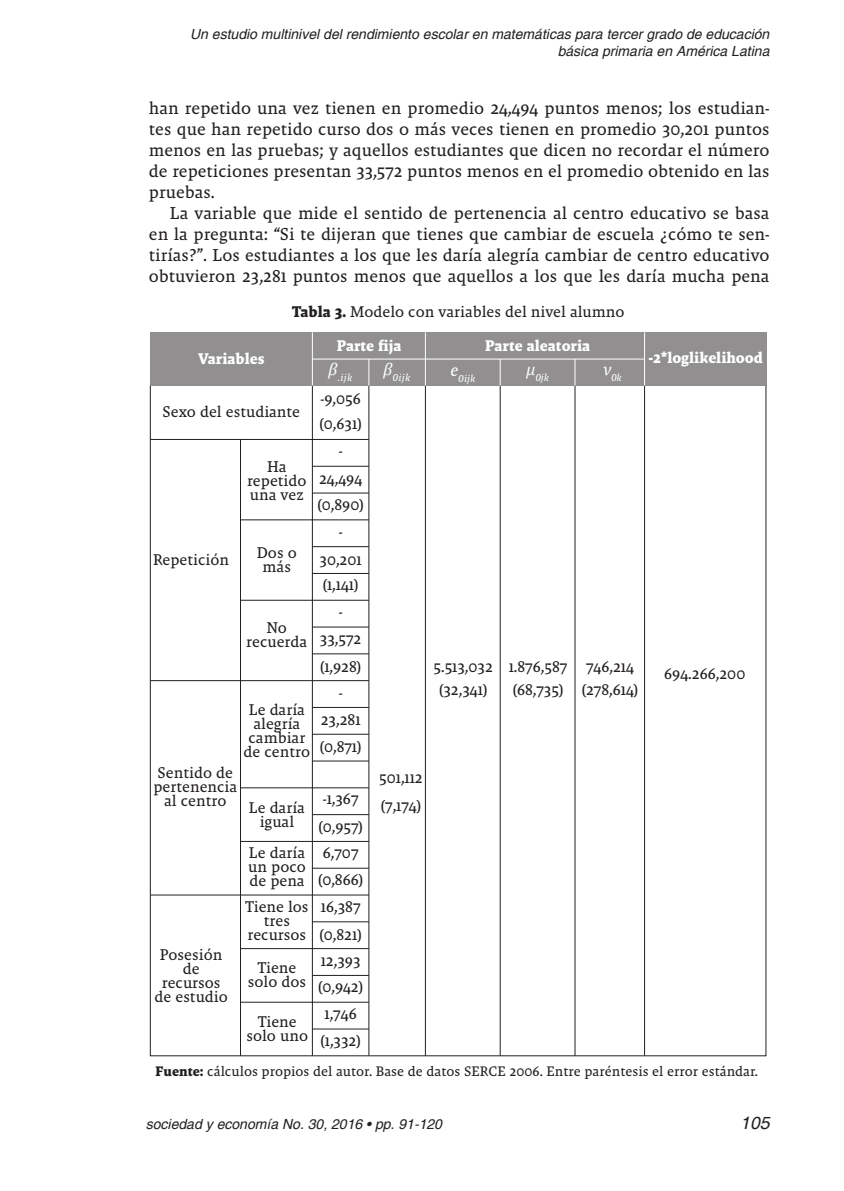
<style>
.page{position:relative;width:844px;height:1191px;background:#fff}
.page>*{position:absolute;margin:0;border:0;box-sizing:border-box;transform-origin:0 0}
.t1{font:17.5px/21px "Malaga OT";color:#231f20;text-align:justify}
.t2{font:italic 17.5px "Helvetica";color:#231f20}
.t3{font:15.75px/14px "Malaga OT";color:#231f20;text-align:center}
.t4{font:700 15.75px "Malaga OT";color:#fff}
.t5{font:italic 14px/16.8px "Helvetica";color:#231f20;text-align:right}
.t6{font:14px "Malaga OT";color:#231f20}
.t7{font:italic 10.15px "Malaga OT";letter-spacing:.03em;color:#fff}
.s1{font-weight:700}
</style>
<div class="page">
<div style="left:150px;top:332px;width:616px;height:54px;background:#918f8f"></div>
<hr style="left:312px;top:1028px;width:57px;height:1px;background:#231f20">
<hr style="left:240px;top:1001px;width:129px;height:1px;background:#231f20">
<hr style="left:312px;top:975px;width:57px;height:1px;background:#231f20">
<hr style="left:240px;top:948px;width:129px;height:1px;background:#231f20">
<hr style="left:312px;top:921px;width:57px;height:1px;background:#231f20">
<hr style="left:150px;top:894px;width:219px;height:1px;background:#231f20">
<hr style="left:312px;top:867px;width:57px;height:1px;background:#231f20">
<hr style="left:240px;top:841px;width:129px;height:1px;background:#231f20">
<hr style="left:312px;top:814px;width:57px;height:1px;background:#231f20">
<hr style="left:240px;top:787px;width:129px;height:1px;background:#231f20">
<hr style="left:312px;top:760px;width:57px;height:1px;background:#231f20">
<hr style="left:312px;top:734px;width:57px;height:1px;background:#231f20">
<hr style="left:312px;top:707px;width:57px;height:1px;background:#231f20">
<hr style="left:150px;top:680px;width:219px;height:1px;background:#231f20">
<hr style="left:312px;top:653px;width:57px;height:1px;background:#231f20">
<hr style="left:312px;top:626px;width:57px;height:1px;background:#231f20">
<hr style="left:240px;top:600px;width:129px;height:1px;background:#231f20">
<hr style="left:312px;top:573px;width:57px;height:1px;background:#231f20">
<hr style="left:312px;top:546px;width:57px;height:1px;background:#231f20">
<hr style="left:240px;top:519px;width:129px;height:1px;background:#231f20">
<hr style="left:312px;top:492px;width:57px;height:1px;background:#231f20">
<hr style="left:312px;top:466px;width:57px;height:1px;background:#231f20">
<hr style="left:150px;top:439px;width:219px;height:1px;background:#231f20">
<hr style="left:312px;top:359px;width:332px;height:1px;background:#fff">
<hr style="left:644px;top:386px;width:1px;height:669px;background:#231f20">
<hr style="left:644px;top:332px;width:1px;height:54px;background:#fff">
<hr style="left:574px;top:386px;width:1px;height:669px;background:#231f20">
<svg style="left:574px;top:359px;width:1px;height:27px"></svg>
<hr style="left:499px;top:386px;width:1px;height:669px;background:#231f20">
<svg style="left:499px;top:359px;width:1px;height:27px"></svg>
<hr style="left:368px;top:386px;width:1px;height:669px;background:#231f20">
<svg style="left:368px;top:359px;width:1px;height:27px"></svg>
<hr style="left:425px;top:386px;width:1px;height:669px;background:#231f20">
<hr style="left:425px;top:332px;width:1px;height:54px;background:#fff">
<hr style="left:312px;top:386px;width:1px;height:669px;background:#231f20">
<hr style="left:312px;top:332px;width:1px;height:54px;background:#fff">
<hr style="left:240px;top:439px;width:1px;height:616px;background:#231f20">
<p class="t5" style="left:190px;top:27px;width:580px">Un estudio multinivel del rendimiento escolar en matemáticas para tercer grado de educación básica primaria en América Latina</p>
<p class="t1" style="left:149px;top:98px;width:622px">han repetido una vez tienen en promedio 24,494 puntos menos; los estudian&shy;tes que han repetido curso dos o más veces tienen en promedio 30,201 puntos menos en las pruebas; y aquellos estudiantes que dicen no recordar el número de repeticiones presentan 33,572 puntos menos en el promedio obtenido en las pruebas.</p>
<p class="t1" style="left:149px;top:203px;width:622px;text-indent:21px">La variable que mide el sentido de pertenencia al centro educativo se basa en la pregunta: “Si te dijeran que tienes que cambiar de escuela ¿cómo te sen&shy;tirías?”. Los estudiantes a los que les daría alegría cambiar de centro educativo obtuvieron 23,281 puntos menos que aquellos a los que les daría mucha pena</p>
<p class="t3" style="left:291px;top:305px;width:334px"><span class="s1">Tabla 3.</span> Modelo con variables del nivel alumno</p>
<p class="t4" style="left:198px;top:349px;width:68px">Variables</p>
<p class="t4" style="left:336px;top:337px;width:66px">Parte fija</p>
<p class="t4" style="left:485px;top:337px;width:106px">Parte aleatoria</p>
<p class="t4" style="left:648px;top:349px;width:116px">-2*loglikelihood</p>
<p class="t7" style="left:328px;top:372px;width:26px"><sup>β</sup>.ijk</p>
<p class="t7" style="left:383px;top:372px;width:29px"><sup>β</sup>0ijk</p>
<p class="t7" style="left:603px;top:372px;width:20px"><sup>ν</sup>0k</p>
<p class="t7" style="left:526px;top:372px;width:24px"><sup>μ</sup>0jk</p>
<p class="t7" style="left:450px;top:373px;width:27px"><sup>e</sup>0ijk</p>
<p class="t3" style="left:162px;top:404px;width:139px">Sexo del estudiante</p>
<p class="t3" style="left:247px;top:460px;width:61px">Ha repetido una vez</p>
<p class="t3" style="left:153px;top:552px;width:77px">Repetición</p>
<p class="t3" style="left:257px;top:546px;width:42px">Dos o más</p>
<p class="t3" style="left:246px;top:621px;width:63px">No recuerda</p>
<p class="t3" style="left:243px;top:702px;width:68px">Le daría alegría cambiar de centro</p>
<p class="t3" style="left:153px;top:765px;width:85px">Sentido de pertenencia al centro</p>
<p class="t3" style="left:154px;top:947px;width:75px">Posesión de recursos de estudio</p>
<p class="t3" style="left:249px;top:800px;width:58px">Le daría igual</p>
<p class="t3" style="left:248px;top:846px;width:59px;text-align:justify">Le daría un poco de pena</p>
<p class="t3" style="left:245px;top:899px;width:65px">Tiene los tres recursos</p>
<p class="t3" style="left:248px;top:960px;width:60px">Tiene solo dos</p>
<p class="t3" style="left:246px;top:1014px;width:63px">Tiene solo uno</p>
<p class="t3" style="left:319px;top:386px;width:44px;line-height:24.8px;text-align:left">-9,056 (0,631)</p>
<p class="t3" style="left:317px;top:437px;width:48px;line-height:27.1px">-<br>24,494 (0,890) -<br>30,201</p>
<p class="t3" style="left:319px;top:571px;width:43px;line-height:26.9px">(1,141) -<br>33,572 (1,928) -<br>23,281 (0,871)</p>
<p class="t3" style="left:318px;top:784px;width:46px;line-height:28px;text-align:left">-1,367 (0,957)</p>
<p class="t3" style="left:318px;top:839px;width:47px;line-height:27.3px">6,707 (0,866)<br>16,387 (0,821)</p>
<p class="t3" style="left:318px;top:947px;width:47px;line-height:26.6px">12,393 (0,942)<br>1,746 (1,332)</p>
<p class="t3" style="left:433px;top:654px;width:61px;line-height:23.1px">5.513,032 (32,341)</p>
<p class="t3" style="left:508px;top:654px;width:60px;line-height:23.1px;text-align:left">1.876,587 (68,735)</p>
<p class="t3" style="left:586px;top:659px;width:49px">746,214</p>
<p class="t3" style="left:581px;top:682px;width:58px">(278,614)</p>
<p class="t3" style="left:379px;top:770px;width:45px">501,112</p>
<p class="t3" style="left:381px;top:798px;width:42px">(7,174)</p>
<p class="t3" style="left:664px;top:666px;width:83px">694.266,200</p>
<p class="t6" style="left:155px;top:1063px;width:603px"><span class="s1">Fuente:</span> cálculos propios del autor. Base de datos SERCE 2006. Entre paréntesis el error estándar.</p>
<p class="t5" style="left:146px;top:1116px;width:297px">sociedad y economía No. 30, 2016 • pp. 91-120</p>
<p class="t2" style="left:740px;top:1113px;width:31px">105</p>
</div>
